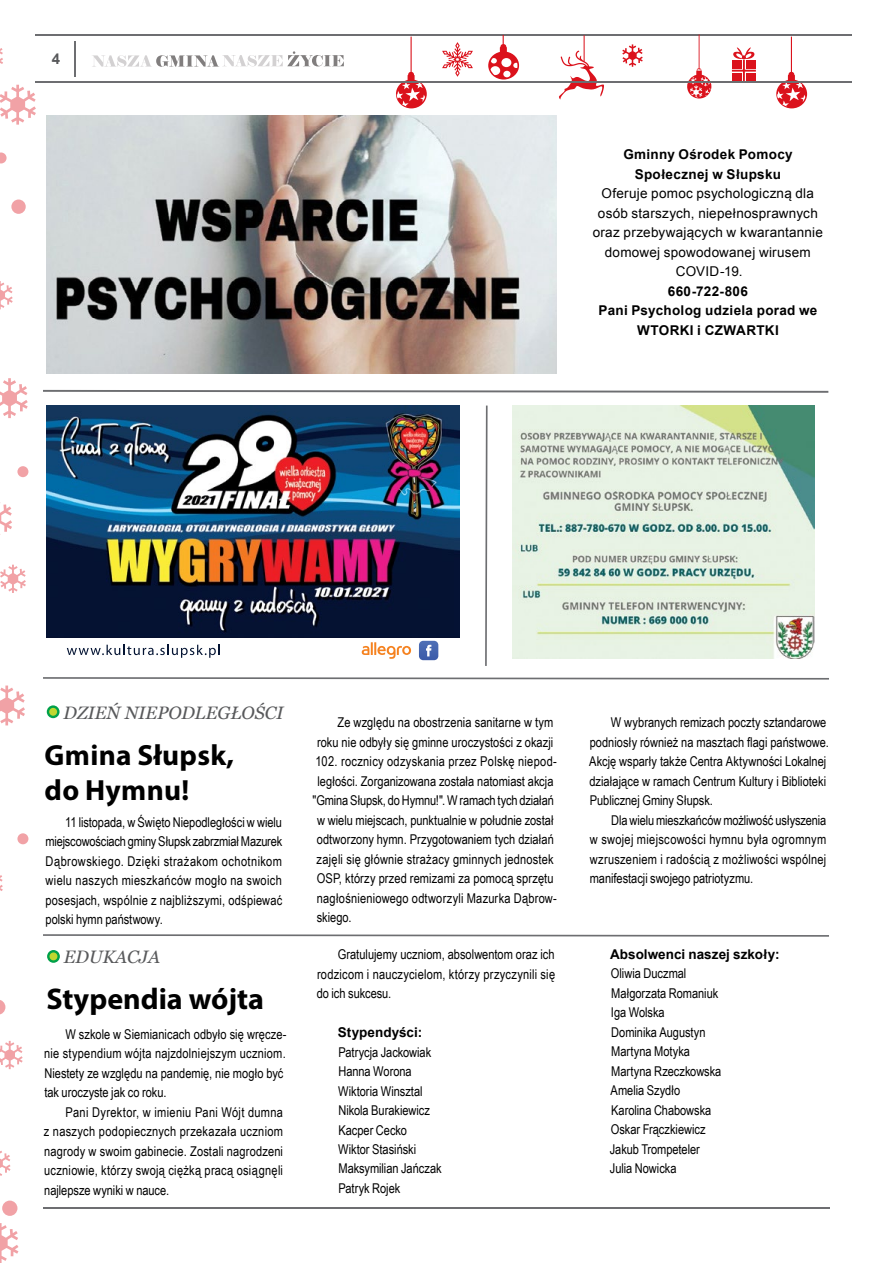
<style>
.page{position:relative;width:872px;height:1263px;background:#fff}
.page>*{position:absolute;margin:0;border:0;box-sizing:border-box;transform-origin:0 0}
.t1{font:700 30px "Myriad Pro";color:#000}
.t2{font:700 29.25px/35.1px "Myriad Pro";letter-spacing:.01em;color:#000}
.t3{font:italic 18px "Georgia";color:#58595b}
.t4{font:700 15px "Arial";color:#58595b}
.t5{font:13.5px/19.5px "Arial Narrow";color:#000}
.t6{font:13.5px/19.5px "Arial";letter-spacing:.02em;color:#000;text-align:center}
.t7{font:700 13.5px/19.5px "Arial";letter-spacing:.02em;color:#000;text-align:center}
.t8{font:13.5px "Arial Narrow";letter-spacing:.02em;color:#000}
.t9{font:700 13.5px "Arial";color:#000}
</style>
<div class="page">
<svg style="left:92px;top:51px;width:252px;height:16px"></svg>
<hr style="left:75px;top:41px;width:1px;height:35px;background:#6d6e71">
<hr style="left:35px;top:34px;width:816px;height:2px;background:#6d6e71">
<hr style="left:43px;top:1207px;width:786px;height:2px;background:#6d6e71">
<svg style="left:396px;top:37px;width:31px;height:71px"></svg>
<svg style="left:776px;top:37px;width:31px;height:71px"></svg>
<svg style="left:442px;top:42px;width:31px;height:35px"></svg>
<svg style="left:488px;top:35px;width:31px;height:45px"></svg>
<svg style="left:559px;top:35px;width:45px;height:64px"></svg>
<svg style="left:622px;top:44px;width:20px;height:23px"></svg>
<svg style="left:687px;top:34px;width:24px;height:65px"></svg>
<svg style="left:732px;top:47px;width:24px;height:34px"></svg>
<svg style="left:0;top:48px;width:3px;height:16px"></svg>
<svg style="left:0;top:281px;width:13px;height:28px"></svg>
<svg style="left:0;top:378px;width:28px;height:40px"></svg>
<svg style="left:0;top:502px;width:12px;height:33px"></svg>
<svg style="left:0;top:685px;width:25px;height:40px"></svg>
<svg style="left:0;top:85px;width:36px;height:40px"></svg>
<svg style="left:0;top:1223px;width:18px;height:40px"></svg>
<svg style="left:0;top:875px;width:3px;height:16px"></svg>
<svg style="left:0;top:1150px;width:11px;height:26px"></svg>
<svg style="left:0;top:1041px;width:23px;height:28px"></svg>
<svg style="left:0;top:565px;width:26px;height:28px"></svg>
<svg style="left:0;top:1000px;width:5px;height:15px"></svg>
<svg style="left:2px;top:1200px;width:15px;height:16px"></svg>
<div style="left:17px;top:833px;width:11px;height:11px;background:#f1a2a6;border-radius:50%"></div>
<div style="left:17px;top:466px;width:11px;height:11px;background:#f1a2a6;border-radius:50%"></div>
<svg style="left:0;top:152px;width:7px;height:11px"></svg>
<svg style="left:11px;top:199px;width:15px;height:15px"></svg>
<hr style="left:35px;top:81px;width:816px;height:2px;background:#6d6e71">
<svg style="left:47px;top:950px;width:13px;height:13px"></svg>
<svg style="left:43px;top:677px;width:786px;height:3px"></svg>
<svg style="left:43px;top:934px;width:786px;height:3px"></svg>
<svg style="left:43px;top:390px;width:785px;height:3px;background:#a1a2a4"></svg>
<img style="left:46px;top:406px;width:414px;height:232px">
<svg style="left:67px;top:645px;width:153px;height:13px"></svg>
<svg style="left:419px;top:641px;width:19px;height:19px"></svg>
<svg style="left:362px;top:642px;width:49px;height:17px"></svg>
<img style="left:513px;top:406px;width:301px;height:253px">
<svg style="left:47px;top:705px;width:13px;height:13px"></svg>
<svg style="left:485px;top:406px;width:2px;height:260px"></svg>
<img style="left:46px;top:116px;width:510px;height:257px">
<p class="t4" style="left:52px;top:49px;width:10px">4</p>
<p class="t7" style="left:623px;top:145px;width:171px">Gminny Ośrodek Pomocy<br>Społecznej w Słupsku</p>
<p class="t6" style="left:593px;top:184px;width:232px">Oferuje pomoc psychologiczną dla osób starszych, niepełnosprawnych oraz przebywających w kwarantannie domowej spowodowanej wirusem<br>COVID-19.</p>
<p class="t7" style="left:598px;top:282px;width:220px">660-722-806<br>Pani Psycholog udziela porad we<br>WTORKI i CZWARTKI</p>
<h3 class="t3" style="left:64px;top:699px;width:221px">DZIEŃ NIEPODLEGŁOŚCI</h3>
<h2 class="t2" style="left:45px;top:737px;width:191px">Gmina Słupsk, do Hymnu!</h2>
<p class="t5" style="left:46px;top:811px;width:238px;text-align:justify;text-indent:20px">11 listopada, w Święto Niepodległości w wielu miejscowościach gminy Słupsk zabrzmiał Mazurek Dąbrowskiego. Dzięki strażakom ochotnikom wielu naszych mieszkańców mogło na swoich posesjach, wspólnie z najbliższymi, odśpiewać polski hymn państwowy.</p>
<h3 class="t3" style="left:64px;top:944px;width:98px">EDUKACJA</h3>
<h1 class="t1" style="left:46px;top:979px;width:219px">Stypendia wójta</h1>
<p class="t5" style="left:44px;top:1024px;width:244px;text-indent:21px">W szkole w Siemianicach odbyło się wręcze&shy;nie stypendium wójta najzdolniejszym uczniom.<br>Niestety ze względu na pandemię, nie mogło być tak uroczyste jak co roku.</p>
<p class="t5" style="left:44px;top:1102px;width:241px;text-align:justify;text-indent:22px">Pani Dyrektor, w imieniu Pani Wójt dumna z naszych podopiecznych przekazała uczniom nagrody w swoim gabinecie. Zostali nagrodzeni uczniowie, którzy swoją ciężką pracą osiągnęli najlepsze wyniki w nauce.</p>
<p class="t5" style="left:337px;top:712px;width:217px">Ze względu na obostrzenia sanitarne w tym</p>
<p class="t5" style="left:317px;top:732px;width:238px">roku nie odbyły się gminne uroczystości z okazji</p>
<p class="t8" style="left:315px;top:751px;width:243px">102. rocznicy odzyskania przez Polskę niepod-</p>
<p class="t5" style="left:317px;top:771px;width:238px">ległości. Zorganizowana została natomiast akcja</p>
<p class="t5" style="left:312px;top:790px;width:243px">"Gmina Słupsk, do Hymnu!". W ramach tych działań</p>
<p class="t5" style="left:317px;top:810px;width:238px">w wielu miejscach, punktualnie w południe został</p>
<p class="t5" style="left:317px;top:829px;width:239px">odtworzony hymn. Przygotowaniem tych działań</p>
<p class="t5" style="left:317px;top:849px;width:238px">zajęli się głównie strażacy gminnych jednostek</p>
<p class="t5" style="left:317px;top:868px;width:238px">OSP, którzy przed remizami za pomocą sprzętu</p>
<p class="t5" style="left:317px;top:887px;width:241px">nagłośnieniowego odtworzyli Mazurka Dąbrow-</p>
<p class="t5" style="left:317px;top:907px;width:36px">skiego.</p>
<p class="t5" style="left:317px;top:944px;width:240px;text-align:justify;text-indent:21px">Gratulujemy uczniom, absolwentom oraz ich rodzicom i nauczycielom, którzy przyczynili się do ich sukcesu.</p>
<p class="t9" style="left:338px;top:1023px;width:86px">Stypendyści:</p>
<p class="t5" style="left:338px;top:1041px;width:105px">Patrycja Jackowiak<br>Hanna Worona<br>Wiktoria Winsztal<br>Nikola Burakiewicz<br>Kacper Cecko<br>Wiktor Stasiński<br>Maksymilian Jańczak<br>Patryk Rojek</p>
<p class="t5" style="left:589px;top:712px;width:241px;text-indent:22px">W wybranych remizach poczty sztandarowe podniosły również na masztach flagi państwowe.<br>Akcję wsparły także Centra Aktywności Lokalnej działające w ramach Centrum Kultury i Biblioteki Publicznej Gminy Słupsk.</p>
<p class="t5" style="left:590px;top:809px;width:238px;text-align:justify;text-indent:21px">Dla wielu mieszkańców możliwość usłyszenia w swojej miejscowości hymnu była ogromnym wzruszeniem i radością z możliwości wspólnej manifestacji swojego patriotyzmu.</p>
<p class="t7" style="left:610px;top:945px;width:171px">Absolwenci naszej szkoły:</p>
<p class="t5" style="left:610px;top:963px;width:113px">Oliwia Duczmal<br>Małgorzata Romaniuk<br>Iga Wolska<br>Dominika Augustyn<br>Martyna Motyka<br>Martyna Rzeczkowska<br>Amelia Szydło<br>Karolina Chabowska<br>Oskar Frączkiewicz<br>Jakub Trompeteler<br>Julia Nowicka</p>
</div>
